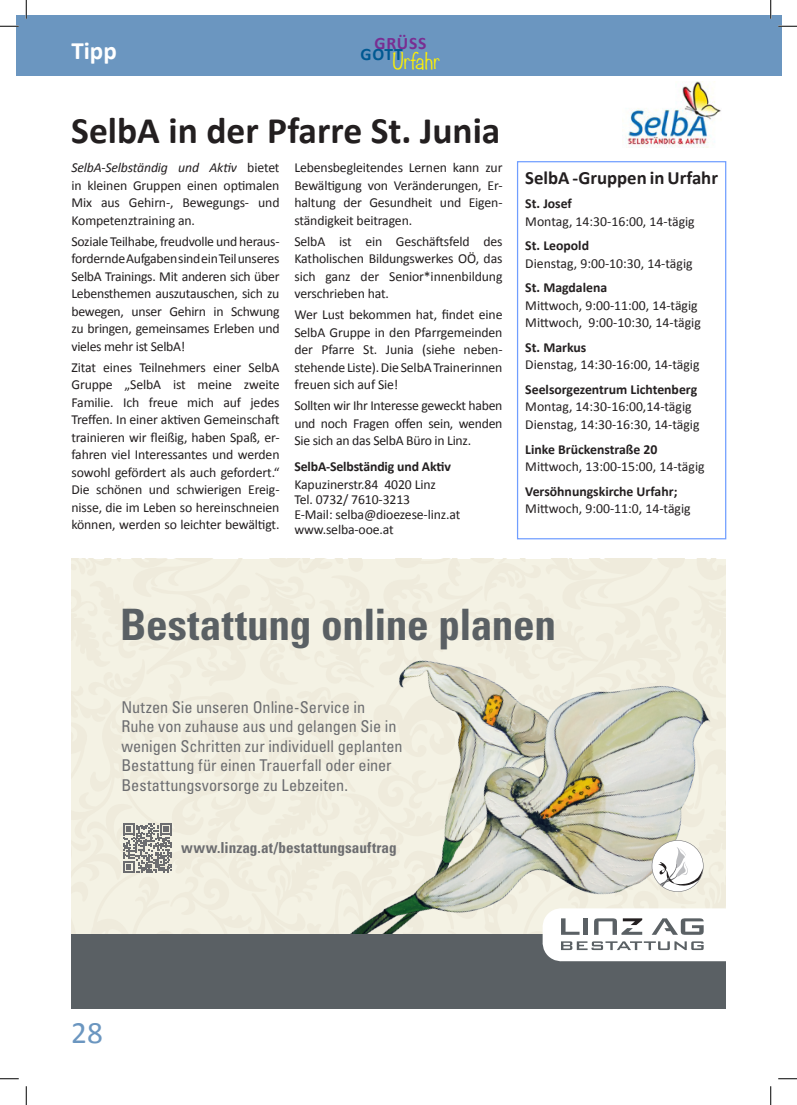
<style>
.page{position:relative;width:797px;height:1105px;background:#fff}
.page>*{position:absolute;margin:0;border:0;box-sizing:border-box;transform-origin:0 0}
.t1{font:700 condensed 43.25px "Univers LT Std";letter-spacing:-.01em;color:#5a6064}
.t2{font:700 37.5px "Calibri";color:#231f20}
.t3{font:31.25px "Calibri";color:#6b96c0}
.t4{font:700 25px "Calibri";color:#fff}
.t5{font:300 20px "Noteworthy";color:#fff101}
.Text{font:700 18.75px "Calibri";color:#231f20}
.t6{font:700 17.5px "Calibri";letter-spacing:.04em;color:#792e92}
.t7{font:700 17.5px "Calibri";color:#005992}
.t8{font:condensed 16.25px/19.5px "Univers LT Std";letter-spacing:-.005em;color:#6c6d70}
.t9{font:700 condensed 15.12px "Univers LT Std";letter-spacing:.01em;color:#6c6d70}
.Text-2{font:13.75px/17.5px "Calibri";letter-spacing:-.01em;color:#231f20;text-align:justify}
.Text-3{font:700 13.75px "Calibri";color:#231f20}
.s1{font-style:italic}
</style>
<div class="page">
<div style="left:16px;top:16px;width:765px;height:60px;background:#6b96c0"></div>
<div style="left:71px;top:935px;width:654px;height:74px;background:#5a6064"></div>
<svg style="left:71px;top:559px;width:655px;height:403px;background:#dfddd0"></svg>
<div style="left:517px;top:161px;width:209px;height:378px;border:1px solid #709eff"></div>
<img style="left:622px;top:82px;width:99px;height:66px">
<svg style="left:0;top:25px;width:19px;height:2px"></svg>
<svg style="left:778px;top:25px;width:19px;height:2px"></svg>
<svg style="left:0;top:1078px;width:19px;height:1px"></svg>
<svg style="left:778px;top:1078px;width:19px;height:1px"></svg>
<svg style="left:25px;top:0;width:2px;height:19px"></svg>
<svg style="left:25px;top:1086px;width:2px;height:19px"></svg>
<svg style="left:770px;top:0;width:1px;height:19px"></svg>
<svg style="left:770px;top:1086px;width:1px;height:19px"></svg>
<p class="t4" style="left:71px;top:35px;width:47px">Tipp</p>
<p class="t6" style="left:374px;top:32px;width:53px">GRÜSS</p>
<p class="t7" style="left:360px;top:43px;width:44px">GOTT</p>
<p class="t5" style="left:392px;top:44px;width:49px">Urfahr</p>
<p class="t2" style="left:71px;top:107px;width:431px">SelbA in der Pfarre St. Junia</p>
<p class="Text-2" style="left:71px;top:159px;width:210px"><span class="s1">SelbA-Selbständig und Aktiv</span> bietet in kleinen Gruppen einen optimalen Mix aus Gehirn-, Bewegungs- und Kompetenztraining an.</p>
<p class="Text-2" style="left:71px;top:232px;width:210px">Soziale Teilhabe, freudvolle und heraus&shy;fordernde Aufgaben sind ein Teil unseres SelbA Trainings. Mit anderen sich über Lebensthemen auszutauschen, sich zu bewegen, unser Gehirn in Schwung zu bringen, gemeinsames Erleben und vieles mehr ist SelbA!</p>
<p class="Text-2" style="left:71px;top:358px;width:210px">Zitat eines Teilnehmers einer SelbA Gruppe „SelbA ist meine zweite Familie. Ich freue mich auf jedes Treffen. In einer aktiven Gemeinschaft trainieren wir fleißig, haben Spaß, er&shy;fahren viel Interessantes und werden sowohl gefördert als auch gefordert.“ Die schönen und schwierigen Ereig&shy;nisse, die im Leben so hereinschneien können, werden so leichter bewältigt.</p>
<p class="Text-2" style="left:294px;top:159px;width:210px">Lebensbegleitendes Lernen kann zur Bewältigung von Veränderungen, Er&shy;haltung der Gesundheit und Eigen&shy;ständigkeit beitragen.</p>
<p class="Text-2" style="left:294px;top:232px;width:210px">SelbA ist ein Geschäftsfeld des Katholischen Bildungswerkes OÖ, das sich ganz der Senior*innenbildung verschrieben hat.</p>
<p class="Text-2" style="left:294px;top:306px;width:210px">Wer Lust bekommen hat, findet eine SelbA Gruppe in den Pfarrgemeinden der Pfarre St. Junia (siehe neben&shy;stehende Liste). Die SelbA Trainerinnen freuen sich auf Sie!</p>
<p class="Text-2" style="left:294px;top:397px;width:210px">Sollten wir Ihr Interesse geweckt haben und noch Fragen offen sein, wenden Sie sich an das SelbA Büro in Linz.</p>
<p class="Text-3" style="left:294px;top:458px;width:158px">SelbA-Selbständig und Aktiv</p>
<p class="Text-2" style="left:294px;top:476px;width:143px">Kapuzinerstr.84 4020 Linz</p>
<p class="Text-2" style="left:294px;top:491px;width:117px">Tel. 0732/ 7610-3213</p>
<p class="Text-2" style="left:294px;top:506px;width:167px">E-Mail: selba@dioezese-linz.at</p>
<p class="Text-2" style="left:294px;top:521px;width:101px">www.selba-ooe.at</p>
<p class="Text" style="left:525px;top:165px;width:194px">SelbA -Gruppen in Urfahr</p>
<p class="Text-3" style="left:525px;top:195px;width:48px">St. Josef</p>
<p class="Text-2" style="left:525px;top:212px;width:171px">Montag, 14:30-16:00, 14-tägig</p>
<p class="Text-3" style="left:525px;top:237px;width:65px">St. Leopold</p>
<p class="Text-2" style="left:525px;top:254px;width:169px">Dienstag, 9:00-10:30, 14-tägig</p>
<p class="Text-3" style="left:525px;top:279px;width:83px">St. Magdalena</p>
<p class="Text-2" style="left:525px;top:296px;width:174px">Mittwoch, 9:00-11:00, 14-tägig</p>
<p class="Text-2" style="left:525px;top:314px;width:177px">Mittwoch, 9:00-10:30, 14-tägig</p>
<p class="Text-3" style="left:525px;top:338px;width:63px">St. Markus</p>
<p class="Text-2" style="left:525px;top:356px;width:176px">Dienstag, 14:30-16:00, 14-tägig</p>
<p class="Text-3" style="left:525px;top:381px;width:173px">Seelsorgezentrum Lichtenberg</p>
<p class="Text-2" style="left:525px;top:398px;width:176px">Montag, 14:30-16:00,14-tägig<br>Dienstag, 14:30-16:30, 14-tägig</p>
<p class="Text-3" style="left:525px;top:440px;width:134px">Linke Brückenstraße 20</p>
<p class="Text-2" style="left:525px;top:458px;width:181px">Mittwoch, 13:00-15:00, 14-tägig</p>
<p class="Text-3" style="left:525px;top:482px;width:154px">Versöhnungskirche Urfahr;</p>
<p class="Text-2" style="left:525px;top:500px;width:167px">Mittwoch, 9:00-11:0, 14-tägig</p>
<p class="t1" style="left:120px;top:598px;width:437px">Bestattung online planen</p>
<p class="t8" style="left:121px;top:697px;width:282px">Nutzen Sie unseren Online-Service in Ruhe von zuhause aus und gelangen Sie in wenigen Schritten zur individuell geplanten Bestattung für einen Trauerfall oder einer Bestattungsvorsorge zu Lebzeiten.</p>
<p class="t3" style="left:71px;top:1013px;width:33px">28</p>
<p class="t9" style="left:181px;top:838px;width:217px">www.linzag.at/bestattungsauftrag</p>
</div>
